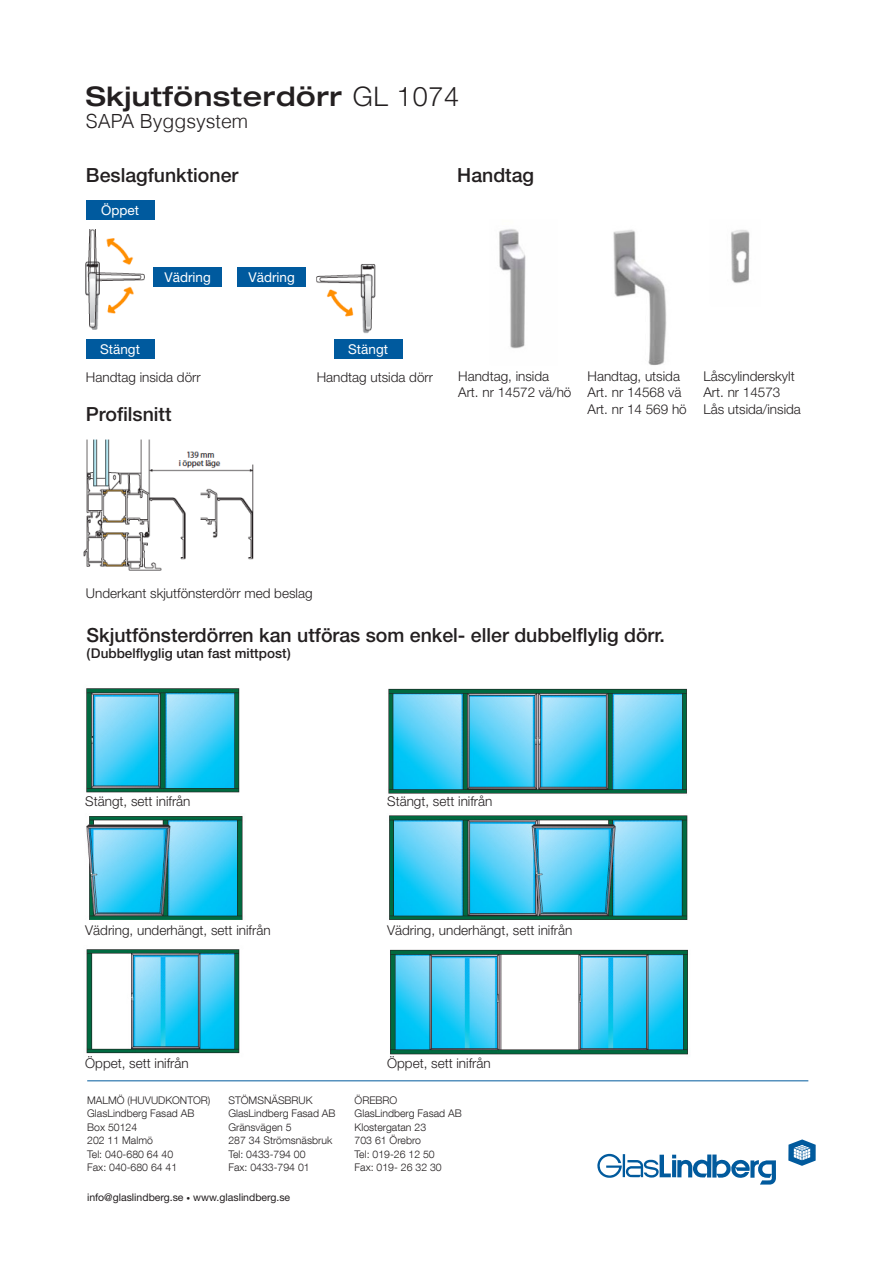
<style>
.page{position:relative;width:893px;height:1263px;background:#fff}
.page>*{position:absolute;margin:0;border:0;box-sizing:border-box;transform-origin:0 0}
.t1{font:500 expanded 27px "Helvetica Neue LT Com";letter-spacing:.025em;color:#231f20}
.t2{font:500 19.5px "Helvetica Neue";color:#231f20}
.t3{font:300 19.5px "Helvetica";color:#231f20}
.t4{font:300 13.5px/16.5px "Helvetica Neue";color:#231f20}
.t5{font:13.5px "Helvetica Neue";color:#fff}
.t6{font:500 13.5px "Helvetica Neue";color:#231f20}
.t7{font:300 10.5px/13.5px "Helvetica Neue LT Com";color:#231f20}
.t8{font:10.5px "Helvetica Neue";color:#231f20}
.s1{font-family:"Helvetica Neue";font-weight:300;font-stretch:normal}
.s2{font-size:7.5px}
</style>
<div class="page">
<hr style="left:87px;top:1080px;width:721px;height:1px;background:#015a9d">
<svg style="left:597px;top:1154px;width:179px;height:30px"></svg>
<svg style="left:788px;top:1139px;width:28px;height:27px"></svg>
<img style="left:85px;top:229px;width:60px;height:101px">
<img style="left:316px;top:264px;width:60px;height:70px">
<img style="left:499px;top:229px;width:251px;height:136px">
<img style="left:86px;top:688px;width:601px;height:106px">
<img style="left:86px;top:815px;width:602px;height:105px">
<img style="left:86px;top:949px;width:602px;height:106px">
<div style="left:86px;top:200px;width:68px;height:19px;background:#005a9e"></div>
<div style="left:154px;top:267px;width:68px;height:19px;background:#005a9e"></div>
<div style="left:334px;top:339px;width:68px;height:20px;background:#005a9e"></div>
<div style="left:86px;top:339px;width:68px;height:20px;background:#005a9e"></div>
<div style="left:238px;top:267px;width:68px;height:19px;background:#005a9e"></div>
<img style="left:83px;top:439px;width:171px;height:132px">
<h1 class="t1" style="left:86px;top:79px;width:375px">Skjutfönsterdörr <span class="s1">GL 1074</span></h1>
<h2 class="t3" style="left:86px;top:109px;width:164px">SAPA Byggsystem</h2>
<h2 class="t2" style="left:86px;top:164px;width:154px">Beslagfunktioner</h2>
<p class="t5" style="left:101px;top:202px;width:39px">Öppet</p>
<p class="t5" style="left:164px;top:269px;width:48px">Vädring</p>
<p class="t5" style="left:248px;top:269px;width:48px">Vädring</p>
<p class="t5" style="left:100px;top:342px;width:41px">Stängt</p>
<p class="t5" style="left:348px;top:342px;width:41px">Stängt</p>
<h2 class="t2" style="left:457px;top:164px;width:78px">Handtag</h2>
<p class="t4" style="left:86px;top:368px;width:116px">Handtag insida dörr</p>
<h2 class="t2" style="left:86px;top:402px;width:87px">Profilsnitt</h2>
<p class="t4" style="left:317px;top:368px;width:118px">Handtag utsida dörr</p>
<p class="t4" style="left:458px;top:367px;width:115px">Handtag, insida<br>Art. nr 14572 vä/hö</p>
<p class="t4" style="left:587px;top:367px;width:101px">Handtag, utsida<br>Art. nr 14568 vä<br>Art. nr 14 569 hö</p>
<p class="t4" style="left:703px;top:367px;width:99px">Låscylinderskylt<br>Art. nr 14573<br>Lås utsida/insida</p>
<p class="t4" style="left:86px;top:585px;width:228px">Underkant skjutfönsterdörr med beslag</p>
<h2 class="t2" style="left:87px;top:623px;width:580px">Skjutfönsterdörren kan utföras som enkel- eller dubbelflylig dörr.</h2>
<p class="t6" style="left:87px;top:645px;width:206px">(Dubbelflyglig utan fast mittpost)</p>
<p class="t4" style="left:85px;top:793px;width:107px">Stängt, sett inifrån</p>
<p class="t4" style="left:387px;top:793px;width:107px">Stängt, sett inifrån</p>
<p class="t4" style="left:85px;top:922px;width:187px">Vädring, underhängt, sett inifrån</p>
<p class="t4" style="left:387px;top:922px;width:187px">Vädring, underhängt, sett inifrån</p>
<p class="t4" style="left:85px;top:1055px;width:105px">Öppet, sett inifrån</p>
<p class="t4" style="left:387px;top:1055px;width:105px">Öppet, sett inifrån</p>
<p class="t7" style="left:87px;top:1093px;width:125px">MALMÖ (HUVUDKONTOR)<br>GlasLindberg Fasad AB<br>Box 50124<br>202 11 Malmö<br>Tel: 040-680 64 40<br>Fax: 040-680 64 41</p>
<p class="t7" style="left:228px;top:1093px;width:109px">STÖMSNÄSBRUK<br>GlasLindberg Fasad AB<br>Gränsvägen 5<br>287 34 Strömsnäsbruk<br>Tel: 0433-794 00<br>Fax: 0433-794 01</p>
<p class="t7" style="left:355px;top:1093px;width:109px">ÖREBRO<br>GlasLindberg Fasad AB<br>Klostergatan 23<br>703 61 Örebro<br>Tel: 019-26 12 50<br>Fax: 019- 26 32 30</p>
<p class="t8" style="left:87px;top:1191px;width:205px">info@glaslindberg.se <span class="s2">•</span> www.glaslindberg.se</p>
</div>
